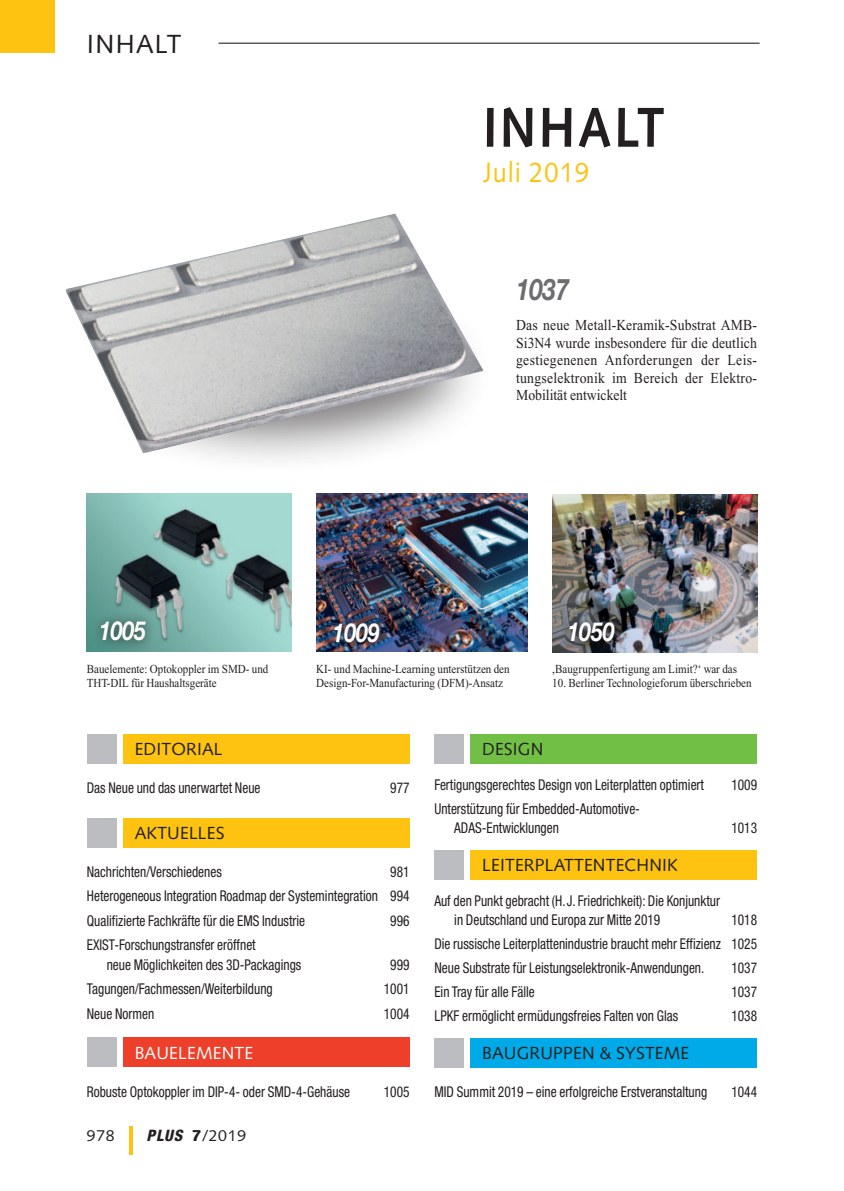
<style>
.page{position:relative;width:844px;height:1191px;background:#fff}
.page>*{position:absolute;margin:0;border:0;box-sizing:border-box;transform-origin:0 0}
.t1{font:700 56px "Syntax";letter-spacing:.05em;color:#231f20;scale:.9 1}
.t2{font:italic 700 29.75px "Helvetica Neue";color:#6c6d70;scale:.8 1}
.t3{font:28px "Syntax";letter-spacing:.05em;color:#fdc310;scale:.9 1}
.t4{font:italic 700 26.25px "Helvetica Neue";color:#fff;scale:.8 1}
.t5{font:26.25px "Syntax";letter-spacing:.05em;color:#231f20}
.t6{font:17.5px "Syntax";letter-spacing:.01em;color:#231f20}
.t7{font:17.5px "Syntax";letter-spacing:.01em;color:#fff}
.t8{font:15.75px "Syntax";letter-spacing:.05em;color:#231f20}
.t9{font:15.22px/17.5px "Times New Roman";letter-spacing:.02em;color:#231f20;text-align:justify;scale:.9 1}
.t10{font:condensed 14.88px/24.5px "Helvetica Neue";color:#231f20;scale:.9 1}
.t11{font:12.25px/14px "Times New Roman";color:#231f20;scale:.9 1}
.s1{font-family:"Helvetica Neue";font-weight:800;font-style:italic;font-stretch:condensed}
.s2{font-weight:900}
</style>
<div class="page">
<hr style="left:129px;top:1126px;width:3px;height:29px;background:#fdc310">
<div style="left:0;top:0;width:55px;height:53px;background:#fdc310"></div>
<hr style="left:218px;top:43px;width:541px;height:1px;background:#0b0e10">
<img style="left:552px;top:494px;width:204px;height:158px">
<svg style="left:559px;top:611px;width:66px;height:41px"></svg>
<img style="left:316px;top:494px;width:211px;height:157px">
<div style="left:324px;top:612px;width:66px;height:41px;background:#231f20;opacity:.75"></div>
<div style="left:123px;top:734px;width:286px;height:29px;background:#fdc310"></div>
<div style="left:87px;top:734px;width:30px;height:29px;background:#bcbdc0"></div>
<div style="left:123px;top:817px;width:286px;height:30px;background:#fdc310"></div>
<div style="left:87px;top:817px;width:30px;height:30px;background:#bcbdc0"></div>
<div style="left:123px;top:1037px;width:286px;height:30px;background:#ee3f2a"></div>
<div style="left:87px;top:1037px;width:30px;height:30px;background:#bcbdc0"></div>
<div style="left:470px;top:734px;width:286px;height:29px;background:#71bf45"></div>
<div style="left:434px;top:734px;width:30px;height:29px;background:#bcbdc0"></div>
<div style="left:470px;top:850px;width:286px;height:30px;background:#fdc310"></div>
<div style="left:434px;top:850px;width:30px;height:30px;background:#bcbdc0"></div>
<div style="left:470px;top:1038px;width:286px;height:30px;background:#00a9e7"></div>
<div style="left:434px;top:1038px;width:30px;height:30px;background:#bcbdc0"></div>
<img style="left:87px;top:494px;width:204px;height:158px">
<div style="left:91px;top:611px;width:65px;height:41px;background:#231f20;opacity:.75"></div>
<img style="left:65px;top:213px;width:451px;height:281px">
<h3 class="t5" style="left:87px;top:28px;width:96px">INHALT</h3>
<h1 class="t1" style="left:483px;top:95px;width:203px">Inhalt</h1>
<h3 class="t3" style="left:483px;top:155px;width:119px">Juli 2019</h3>
<h2 class="t2" style="left:516px;top:271px;width:68px">1037</h2>
<p class="t9" style="left:516px;top:316px;width:269px">Das neue Metall-Keramik-Substrat AMB-Si3N4 wurde insbesondere für die deutlich gestiegenenen Anforderungen der Leis&shy;tungselektronik im Bereich der Elektro-Mobilität entwickelt</p>
<h3 class="t4" style="left:99px;top:615px;width:60px">1005</h3>
<p class="t11" style="left:87px;top:662px;width:203px">Bauelemente: Optokoppler im SMD- und<br>THT-DIL für Haushaltsgeräte</p>
<h3 class="t4" style="left:332px;top:616px;width:60px">1009</h3>
<p class="t11" style="left:316px;top:662px;width:216px">KI- und Machine-Learning unterstützen den<br>Design-For-Manufacturing (DFM)-Ansatz</p>
<h3 class="t4" style="left:567px;top:615px;width:60px">1050</h3>
<p class="t11" style="left:552px;top:662px;width:207px">,Baugruppenfertigung am Limit?‘ war das</p>
<p class="t11" style="left:552px;top:676px;width:223px">10. Berliner Technologieforum überschrieben</p>
<p class="t6" style="left:135px;top:738px;width:89px">EDITORIAL</p>
<p class="t10" style="left:87px;top:775px;width:194px">Das Neue und das unerwartet Neue</p>
<p class="t10" style="left:390px;top:775px;width:23px">977</p>
<p class="t6" style="left:135px;top:822px;width:91px">AKTUELLES</p>
<p class="t10" style="left:87px;top:859px;width:151px">Nachrichten/Verschiedenes</p>
<p class="t10" style="left:87px;top:859px;width:360px;text-align:justify;text-indent:303px">981<br>Heterogeneous Integration Roadmap der Systemintegration 994<br>Qualifizierte Fachkräfte für die EMS Industrie</p>
<p class="t10" style="left:390px;top:908px;width:23px">996</p>
<p class="t10" style="left:107px;top:935px;width:218px;line-height:19.4px;text-indent:-20px">EXIST-Forschungstransfer eröffnet<br>neue Möglichkeiten des 3D-Packagings</p>
<p class="t10" style="left:390px;top:952px;width:23px">999</p>
<p class="t10" style="left:87px;top:976px;width:208px">Tagungen/Fachmessen/Weiterbildung</p>
<p class="t10" style="left:384px;top:976px;width:30px">1001</p>
<p class="t10" style="left:87px;top:1001px;width:76px">Neue Normen</p>
<p class="t10" style="left:384px;top:1001px;width:30px">1004</p>
<p class="t7" style="left:135px;top:1042px;width:120px">BAUELEMENTE</p>
<p class="t10" style="left:87px;top:1079px;width:294px">Robuste Optokoppler im DIP-4- oder SMD-4-Gehäuse</p>
<p class="t10" style="left:384px;top:1079px;width:30px">1005</p>
<p class="t8" style="left:87px;top:1126px;width:29px">978</p>
<p class="t8" style="left:146px;top:1126px;width:101px"><span class="s1">PLUS</span> <span class="s2">7</span>/2019</p>
<p class="t6" style="left:482px;top:738px;width:63px">DESIGN</p>
<p class="t10" style="left:434px;top:772px;width:301px">Fertigungsgerechtes Design von Leiterplatten optimiert</p>
<p class="t10" style="left:731px;top:772px;width:30px">1009</p>
<p class="t10" style="left:454px;top:799px;width:208px;line-height:18.9px;text-indent:-20px">Unterstützung für Embedded-Automotive-<br>ADAS-Entwicklungen</p>
<p class="t10" style="left:731px;top:815px;width:30px">1013</p>
<p class="t6" style="left:482px;top:855px;width:197px">LEITERPLATTENTECHNIK</p>
<p class="t10" style="left:454px;top:891px;width:297px;line-height:18.9px;text-indent:-20px">Auf den Punkt gebracht (H.J. Friedrichkeit): Die Konjunktur in Deutschland und Europa zur Mitte 2019</p>
<p class="t10" style="left:434px;top:908px;width:360px;line-height:23.8px;text-align:justify;text-indent:297px">1018<br>Die russische Leiterplattenindustrie braucht mehr Effizienz 1025<br>Neue Substrate für Leistungselektronik-Anwendungen.</p>
<p class="t10" style="left:731px;top:955px;width:30px">1037</p>
<p class="t10" style="left:434px;top:979px;width:113px">Ein Tray für alle Fälle</p>
<p class="t10" style="left:731px;top:979px;width:30px">1037</p>
<p class="t10" style="left:434px;top:1003px;width:272px">LPKF ermöglicht ermüdungsfreies Falten von Glas</p>
<p class="t10" style="left:731px;top:1003px;width:30px">1038</p>
<p class="t6" style="left:482px;top:1042px;width:209px">BAUGRUPPEN &amp; SYSTEME</p>
<p class="t10" style="left:434px;top:1079px;width:304px">MID Summit 2019 – eine erfolgreiche Erstveranstaltung</p>
<p class="t10" style="left:731px;top:1079px;width:30px">1044</p>
</div>
